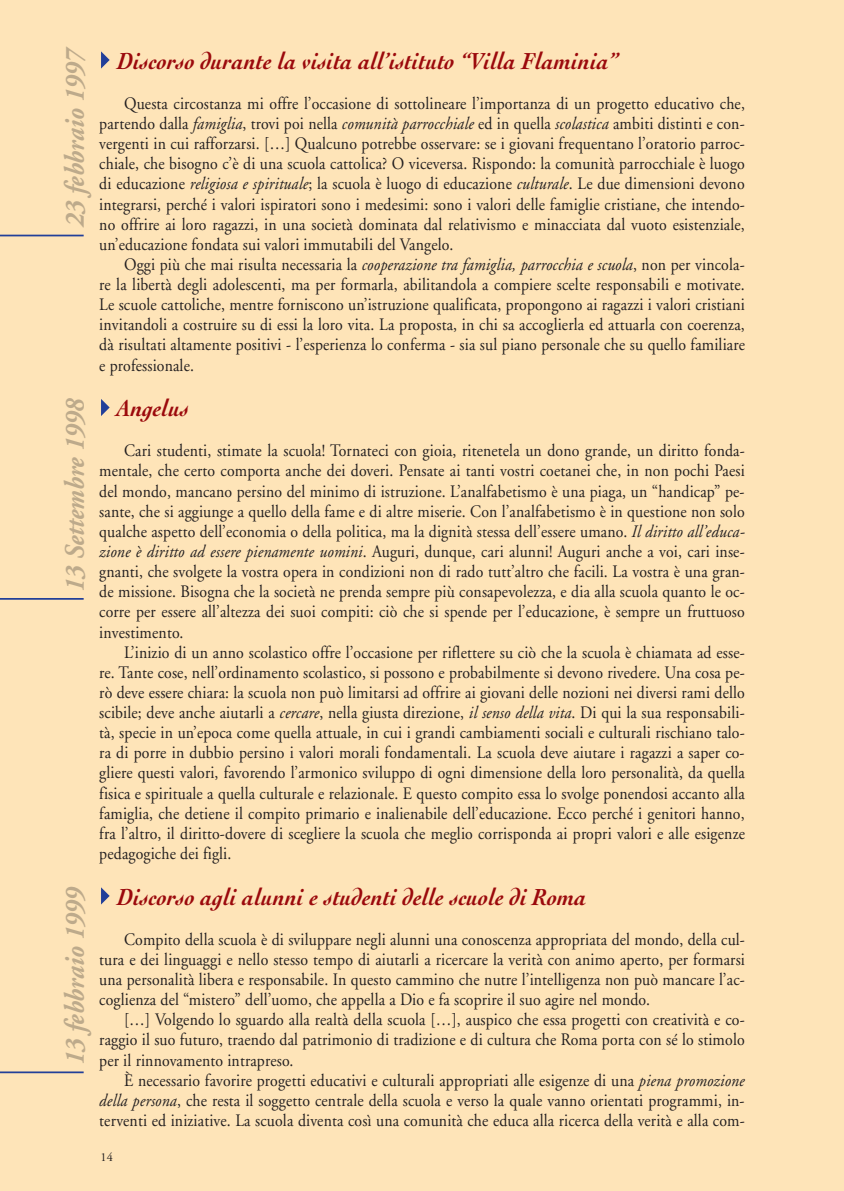
<style>
.page{position:relative;width:844px;height:1191px;background:#fff}
.page>*{position:absolute;margin:0;border:0;box-sizing:border-box;transform-origin:0 0}
.t1{font:italic 700 28px "Adobe Garamond";color:#bdaa8b;scale:.9 1}
.t2{font:italic 700 24.5px "Cochin";letter-spacing:.01em;color:#9b090c;scale:.9 1}
.t3{font:17.5px/20.1px "Adobe Garamond";letter-spacing:.01em;color:#231f20;text-align:justify;scale:.9 1}
.t4{font:12.25px "Adobe Garamond";color:#231f20}
.s1{font-style:italic}
</style>
<div class="page">
<hr style="left:843px;top:0;width:1px;height:1191px;background:#fee4b8">
<div style="left:0;top:0;width:843px;height:1191px;background:#fee4b8"></div>
<svg style="left:101px;top:887px;width:9px;height:17px"></svg>
<svg style="left:101px;top:399px;width:9px;height:17px"></svg>
<svg style="left:101px;top:51px;width:9px;height:18px"></svg>
<hr style="left:0;top:235px;width:84px;height:1px;background:#223f99">
<hr style="left:0;top:598px;width:84px;height:2px;background:#223f99">
<hr style="left:0;top:1071px;width:84px;height:2px;background:#223f99">
<h1 class="t1" style="left:64px;top:227px;width:202px;rotate:-90deg">23 febbraio 1997</h1>
<h2 class="t2" style="left:117px;top:46px;width:558px">Discorso durante la visita all’istituto “Villa Flaminia”</h2>
<p class="t3" style="left:99px;top:95px;width:718px;text-indent:25px">Questa circostanza mi offre l’occasione di sottolineare l’importanza di un progetto educativo che, partendo dalla <span class="s1">famiglia</span>, trovi poi nella <span class="s1">comunità parrocchiale</span> ed in quella <span class="s1">scolastica</span> ambiti distinti e con&shy;vergenti in cui rafforzarsi. […] Qualcuno potrebbe osservare: se i giovani frequentano l’oratorio parroc&shy;chiale, che bisogno c’è di una scuola cattolica? O viceversa. Rispondo: la comunità parrocchiale è luogo di educazione <span class="s1">religiosa e spirituale</span>; la scuola è luogo di educazione <span class="s1">culturale</span>. Le due dimensioni devono integrarsi, perché i valori ispiratori sono i medesimi: sono i valori delle famiglie cristiane, che intendo&shy;no offrire ai loro ragazzi, in una società dominata dal relativismo e minacciata dal vuoto esistenziale, un’educazione fondata sui valori immutabili del Vangelo.</p>
<p class="t3" style="left:99px;top:256px;width:718px;text-indent:25px">Oggi più che mai risulta necessaria la <span class="s1">cooperazione tra famiglia, parrocchia e scuola</span>, non per vincola&shy;re la libertà degli adolescenti, ma per formarla, abilitandola a compiere scelte responsabili e motivate.<br>Le scuole cattoliche, mentre forniscono un’istruzione qualificata, propongono ai ragazzi i valori cristiani invitandoli a costruire su di essi la loro vita. La proposta, in chi sa accoglierla ed attuarla con coerenza, dà risultati altamente positivi - l’esperienza lo conferma - sia sul piano personale che su quello familiare e professionale.</p>
<h2 class="t2" style="left:117px;top:394px;width:81px">Angelus</h2>
<p class="t3" style="left:99px;top:442px;width:718px;text-indent:25px">Cari studenti, stimate la scuola! Tornateci con gioia, ritenetela un dono grande, un diritto fonda&shy;mentale, che certo comporta anche dei doveri. Pensate ai tanti vostri coetanei che, in non pochi Paesi del mondo, mancano persino del minimo di istruzione. L’analfabetismo è una piaga, un “handicap” pe&shy;sante, che si aggiunge a quello della fame e di altre miserie. Con l’analfabetismo è in questione non solo qualche aspetto dell’economia o della politica, ma la dignità stessa dell’essere umano. <span class="s1">Il diritto all’educa&shy;zione è diritto ad essere pienamente uomini</span>. Auguri, dunque, cari alunni! Auguri anche a voi, cari inse&shy;gnanti, che svolgete la vostra opera in condizioni non di rado tutt’altro che facili. La vostra è una gran&shy;de missione. Bisogna che la società ne prenda sempre più consapevolezza, e dia alla scuola quanto le oc&shy;corre per essere all’altezza dei suoi compiti: ciò che si spende per l’educazione, è sempre un fruttuoso investimento.</p>
<p class="t3" style="left:99px;top:643px;width:718px;text-indent:25px">L’inizio di un anno scolastico offre l’occasione per riflettere su ciò che la scuola è chiamata ad esse&shy;re. Tante cose, nell’ordinamento scolastico, si possono e probabilmente si devono rivedere. Una cosa pe&shy;rò deve essere chiara: la scuola non può limitarsi ad offrire ai giovani delle nozioni nei diversi rami dello scibile; deve anche aiutarli a <span class="s1">cercare</span>, nella giusta direzione, <span class="s1">il senso della vita</span>. Di qui la sua responsabili&shy;tà, specie in un’epoca come quella attuale, in cui i grandi cambiamenti sociali e culturali rischiano talo&shy;ra di porre in dubbio persino i valori morali fondamentali. La scuola deve aiutare i ragazzi a saper co&shy;gliere questi valori, favorendo l’armonico sviluppo di ogni dimensione della loro personalità, da quella fisica e spirituale a quella culturale e relazionale. E questo compito essa lo svolge ponendosi accanto alla famiglia, che detiene il compito primario e inalienabile dell’educazione. Ecco perché i genitori hanno, fra l’altro, il diritto-dovere di scegliere la scuola che meglio corrisponda ai propri valori e alle esigenze pedagogiche dei figli.</p>
<h2 class="t2" style="left:117px;top:882px;width:523px">Discorso agli alunni e studenti delle scuole di Roma</h2>
<p class="t3" style="left:99px;top:930px;width:718px;text-indent:25px">Compito della scuola è di sviluppare negli alunni una conoscenza appropriata del mondo, della cul&shy;tura e dei linguaggi e nello stesso tempo di aiutarli a ricercare la verità con animo aperto, per formarsi una personalità libera e responsabile. In questo cammino che nutre l’intelligenza non può mancare l’ac&shy;coglienza del “mistero” dell’uomo, che appella a Dio e fa scoprire il suo agire nel mondo.</p>
<p class="t3" style="left:99px;top:1011px;width:718px;text-indent:25px">[…] Volgendo lo sguardo alla realtà della scuola […], auspico che essa progetti con creatività e co&shy;raggio il suo futuro, traendo dal patrimonio di tradizione e di cultura che Roma porta con sé lo stimolo per il rinnovamento intrapreso.</p>
<p class="t3" style="left:99px;top:1071px;width:718px;text-indent:25px">È necessario favorire progetti educativi e culturali appropriati alle esigenze di una <span class="s1">piena promozione della persona</span>, che resta il soggetto centrale della scuola e verso la quale vanno orientati programmi, in&shy;terventi ed iniziative. La scuola diventa così una comunità che educa alla ricerca della verità e alla com-</p>
<h1 class="t1" style="left:64px;top:592px;width:217px;rotate:-90deg">13 Settembre 1998</h1>
<h1 class="t1" style="left:64px;top:1064px;width:200px;rotate:-90deg">13 febbraio 1999</h1>
<p class="t4" style="left:101px;top:1152px;width:14px">14</p>
</div>
